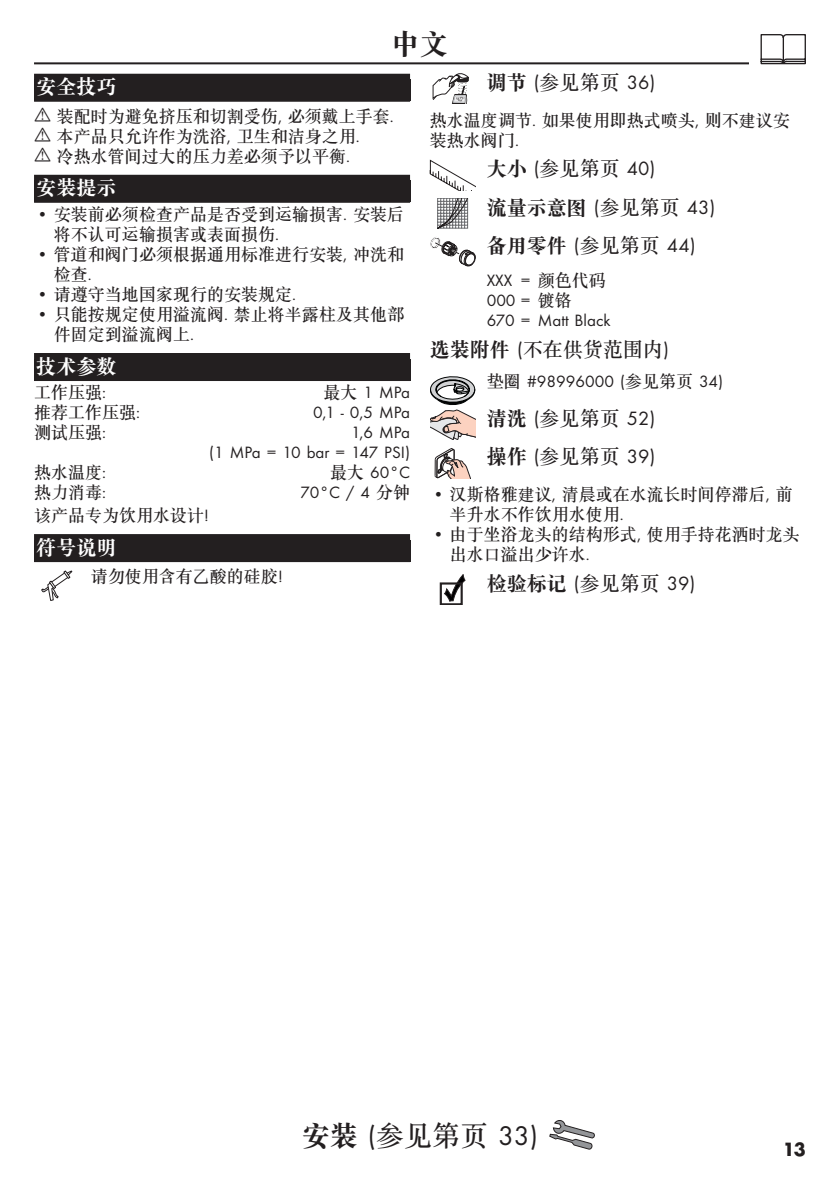
<style>
.page{position:relative;width:840px;height:1191px;background:#fff}
.page>*{position:absolute;margin:0;border:0;box-sizing:border-box;transform-origin:0 0}
.Montage_mit_Symbol_ZH{font:28px "Futura TOT Boo";color:#231f20}
.Sprache_Rahmenwechsel_ZH{font:28px "SGTC Song Biao Reg Jian";color:#231f20}
.Ueberschrift_Grafik_ZH{font:20px "SGTC Song Biao Reg Jian";color:#231f20}
.Ueberschrift_Grafik__folgeText_ZH{font:20px "Futura TOT Boo";color:#231f20}
.Ueberschrift_Grafik_ZH-2{font:20px "Futura TOT Boo";color:#231f20}
.Ueberschrift_nach_Grafik_ZH{font:20px "SGTC Song Reg Jian";color:#231f20}
.Ueberschrift_ZH{font:20px "SGTC Song Biao Reg Jian";color:#fff}
.Ueberschrift___ZH{font:20px "SGTC Song Biao Reg Jian";color:#fff}
.t1{font:700 20px "Futura TOT";color:#231f20}
.Normaltext_nach_Grafik_ZH{font:17px/20px "SGTC Song Reg Jian";color:#231f20}
.Techn__Daten_ZH{font:17px/20px "Futura TOT Boo";color:#231f20;text-align:right}
.Techn__Daten_ZH-2{font:17px "SGTC Song Reg Jian";color:#231f20}
.Farbe_ZH{font:17px/20px "Futura TOT Boo";color:#231f20}
.Normaltext_Grafik_ZH{font:17px "Futura TOT Boo";color:#231f20}
.Normaltext_Grafik_ZH-2{font:17px "SGTC Song Reg Jian";color:#231f20}
.Normaltext_ZH{font:17px "SGTC Song Reg Jian";color:#231f20}
.s1{font-family:"Futura TOT Boo"}
.s2{font-family:"SGTC Song Reg Jian"}
.s3{font-family:"SGTC Song Biao Reg Jian"}
</style>
<div class="page">
<hr style="left:34px;top:62px;width:771px;height:2px;background:#231f20">
<div style="left:748px;top:34px;width:68px;height:34px;background:#fff"></div>
<svg style="left:760px;top:34px;width:45px;height:30px"></svg>
<svg style="left:549px;top:1120px;width:45px;height:29px"></svg>
<div style="left:34px;top:74px;width:376px;height:28px;background:#231f20"></div>
<div style="left:34px;top:175px;width:376px;height:28px;background:#231f20"></div>
<div style="left:34px;top:353px;width:376px;height:28px;background:#231f20"></div>
<div style="left:34px;top:534px;width:376px;height:28px;background:#231f20"></div>
<svg style="left:41px;top:570px;width:32px;height:31px"></svg>
<svg style="left:432px;top:73px;width:36px;height:31px"></svg>
<svg style="left:429px;top:160px;width:46px;height:30px"></svg>
<svg style="left:437px;top:198px;width:31px;height:30px"></svg>
<svg style="left:430px;top:237px;width:45px;height:29px"></svg>
<svg style="left:430px;top:376px;width:45px;height:64px"></svg>
<svg style="left:434px;top:448px;width:36px;height:30px"></svg>
<svg style="left:440px;top:574px;width:25px;height:31px"></svg>
<p class="Sprache_Rahmenwechsel_ZH" style="left:392px;top:29px;width:57px">中文</p>
<p class="Ueberschrift___ZH" style="left:36px;top:76px;width:81px">安全技巧</p>
<p class="Normaltext_nach_Grafik_ZH" style="left:57px;top:106px;width:338px">装配时为避免挤压和切割受伤<span class="s1">,</span> 必须戴上手套<span class="s1">.</span></p>
<p class="Normaltext_nach_Grafik_ZH" style="left:57px;top:126px;width:304px">本产品只允许作为洗浴<span class="s1">,</span> 卫生和洁身之用<span class="s1">.</span></p>
<p class="Normaltext_nach_Grafik_ZH" style="left:57px;top:146px;width:294px">冷热水管间过大的压力差必须予以平衡<span class="s1">.</span></p>
<p class="Ueberschrift_ZH" style="left:36px;top:177px;width:81px">安装提示</p>
<p class="Normaltext_nach_Grafik_ZH" style="left:54px;top:204px;width:351px;text-indent:-17px"><span class="s1">•</span> 安装前必须检查产品是否受到运输损害<span class="s1">.</span> 安装后将不认可运输损害或表面损伤<span class="s1">.</span></p>
<p class="Normaltext_nach_Grafik_ZH" style="left:54px;top:244px;width:351px;text-indent:-17px"><span class="s1">•</span> 管道和阀门必须根据通用标准进行安装<span class="s1">,</span> 冲洗和检查<span class="s1">.</span></p>
<p class="Normaltext_nach_Grafik_ZH" style="left:37px;top:284px;width:260px"><span class="s1">•</span> 请遵守当地国家现行的安装规定<span class="s1">.</span></p>
<p class="Normaltext_nach_Grafik_ZH" style="left:54px;top:304px;width:351px;text-indent:-17px"><span class="s1">•</span> 只能按规定使用溢流阀<span class="s1">.</span> 禁止将半露柱及其他部件固定到溢流阀上<span class="s1">.</span></p>
<p class="Ueberschrift_ZH" style="left:36px;top:355px;width:81px">技术参数</p>
<p class="Techn__Daten_ZH-2" style="left:34px;top:384px;width:73px">工作压强<span class="s1">:</span></p>
<p class="Techn__Daten_ZH" style="left:323px;top:382px;width:88px"><span class="s2">最大</span> 1 MPa</p>
<p class="Techn__Daten_ZH-2" style="left:34px;top:404px;width:107px">推荐工作压强<span class="s1">:</span></p>
<p class="Techn__Daten_ZH" style="left:313px;top:402px;width:98px">0,1 - 0,5 MPa</p>
<p class="Techn__Daten_ZH-2" style="left:34px;top:424px;width:73px">测试压强<span class="s1">:</span></p>
<p class="Techn__Daten_ZH" style="left:209px;top:422px;width:202px">1,6 MPa<br>(1 MPa = 10 bar = 147 PSI)</p>
<p class="Techn__Daten_ZH-2" style="left:34px;top:464px;width:73px">热水温度<span class="s1">:</span></p>
<p class="Techn__Daten_ZH" style="left:330px;top:462px;width:81px"><span class="s2">最大</span> 60°C</p>
<p class="Techn__Daten_ZH-2" style="left:34px;top:484px;width:73px">热力消毒<span class="s1">:</span></p>
<p class="Techn__Daten_ZH" style="left:300px;top:482px;width:111px">70°C / 4 <span class="s2">分钟</span></p>
<p class="Normaltext_ZH" style="left:34px;top:507px;width:176px">该产品专为饮用水设计<span class="s1">!</span></p>
<p class="Ueberschrift_ZH" style="left:36px;top:536px;width:81px">符号说明</p>
<p class="Normaltext_Grafik_ZH-2" style="left:91px;top:568px;width:193px">请勿使用含有乙酸的硅胶<span class="s1">!</span></p>
<p class="Ueberschrift_Grafik__folgeText_ZH" style="left:486px;top:70px;width:170px"><span class="s3">调节</span> (<span class="s2">参见第页</span> 36)</p>
<p class="Normaltext_nach_Grafik_ZH" style="left:429px;top:110px;width:361px">热水温度调节<span class="s1">.</span> 如果使用即热式喷头<span class="s1">,</span> 则不建议安装热水阀门<span class="s1">.</span></p>
<p class="Ueberschrift_Grafik_ZH-2" style="left:486px;top:157px;width:170px"><span class="s3">大小</span> (<span class="s2">参见第页</span> 40)</p>
<p class="Ueberschrift_Grafik_ZH" style="left:486px;top:197px;width:230px">流量示意图 <span class="s1">(</span><span class="s2">参见第页</span> <span class="s1">43)</span></p>
<p class="Ueberschrift_Grafik_ZH" style="left:486px;top:235px;width:210px">备用零件 <span class="s1">(</span><span class="s2">参见第页</span> <span class="s1">44)</span></p>
<p class="Farbe_ZH" style="left:486px;top:270px;width:125px">XXX = <span class="s2">颜色代码<br></span>000 = <span class="s2">镀铬<br></span>670 = Matt Black</p>
<p class="Ueberschrift_nach_Grafik_ZH" style="left:429px;top:339px;width:240px"><span class="s3">选装附件</span> <span class="s1">(</span>不在供货范围内<span class="s1">)</span></p>
<p class="Normaltext_Grafik_ZH" style="left:486px;top:371px;width:238px"><span class="s2">垫圈</span> #98996000 (<span class="s2">参见第页</span> 34)</p>
<p class="Ueberschrift_Grafik_ZH-2" style="left:486px;top:406px;width:170px"><span class="s3">清洗</span> (<span class="s2">参见第页</span> 52)</p>
<p class="Ueberschrift_Grafik__folgeText_ZH" style="left:486px;top:445px;width:170px"><span class="s3">操作</span> (<span class="s2">参见第页</span> 39)</p>
<p class="Normaltext_nach_Grafik_ZH" style="left:449px;top:485px;width:344px;text-indent:-17px"><span class="s1">•</span> 汉斯格雅建议<span class="s1">,</span> 清晨或在水流长时间停滞后<span class="s1">,</span> 前半升水不作饮用水使用<span class="s1">.</span></p>
<p class="Normaltext_nach_Grafik_ZH" style="left:449px;top:525px;width:351px;text-indent:-17px"><span class="s1">•</span> 由于坐浴龙头的结构形式<span class="s1">,</span> 使用手持花洒时龙头出水口溢出少许水<span class="s1">.</span></p>
<p class="Ueberschrift_Grafik_ZH" style="left:486px;top:573px;width:210px">检验标记 <span class="s1">(</span><span class="s2">参见第页</span> <span class="s1">39)</span></p>
<p class="Montage_mit_Symbol_ZH" style="left:302px;top:1118px;width:237px"><span class="s3">安装</span> (<span class="s2">参见第页</span> 33)</p>
<p class="t1" style="left:782px;top:1136px;width:24px">13</p>
</div>
